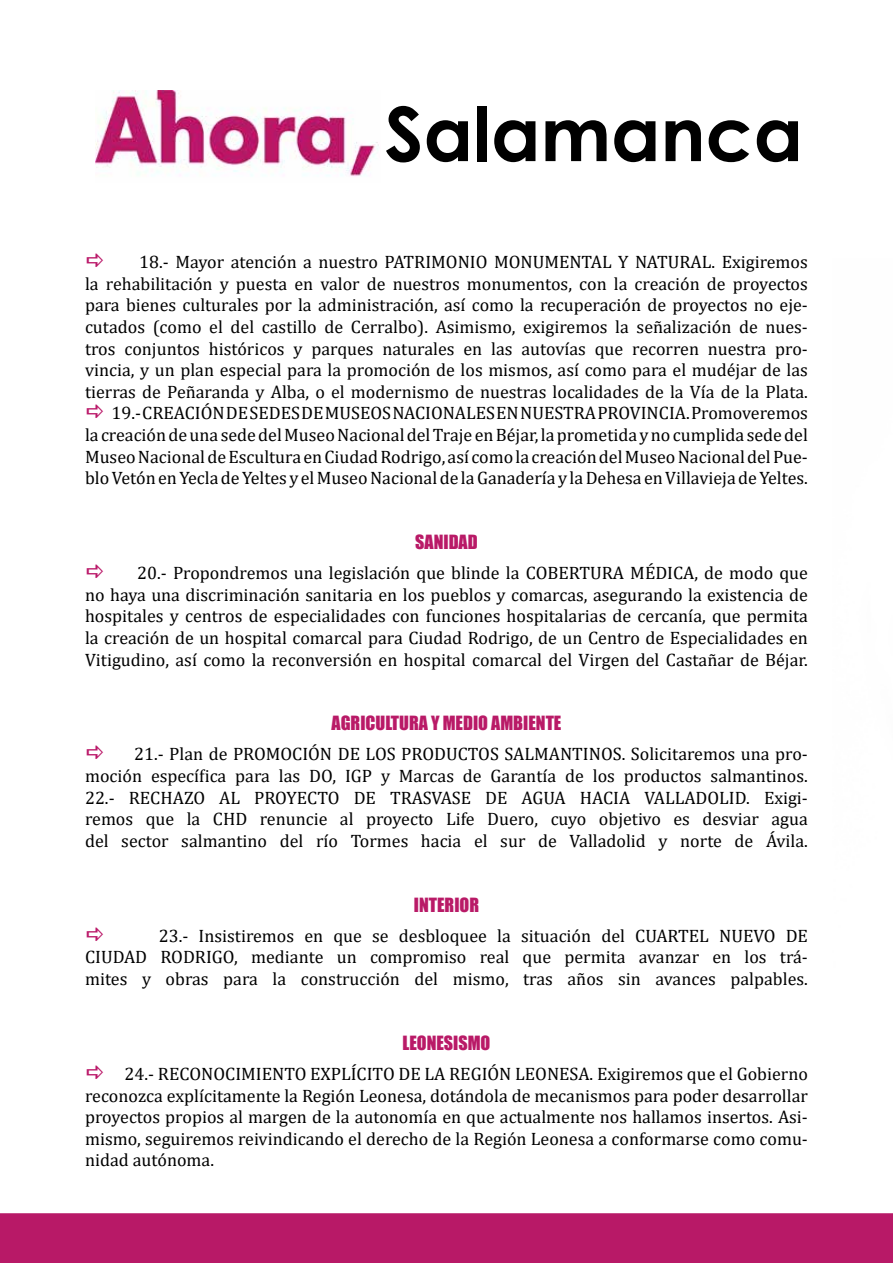
<style>
.page{position:relative;width:893px;height:1263px;background:#fff}
.page>*{position:absolute;margin:0;border:0;box-sizing:border-box;transform-origin:0 0}
.t1{font:700 75px "Century Gothic";color:#000}
.t2{font:18px/21.6px "Cambria";color:#000;text-align:justify}
.t3{font:18px "Impact";color:#b91a67}
</style>
<div class="page">
<div style="left:0;top:1213px;width:893px;height:50px;background:#b81967"></div>
<img style="left:96px;top:90px;width:283px;height:87px">
<h1 class="t1" style="left:384px;top:77px;width:420px">Salamanca</h1>
<p class="t2" style="left:85px;top:251px;width:724px;text-align:right">18.- Mayor atención a nuestro PATRIMONIO MONUMENTAL Y NATURAL. Exigiremos<br>la rehabilitación y puesta en valor de nuestros monumentos, con la creación de proyectos para bienes culturales por la administración, así como la recuperación de proyectos no eje&shy;cutados (como el del castillo de Cerralbo). Asimismo, exigiremos la señalización de nues&shy;tros conjuntos históricos y parques naturales en las autovías que recorren nuestra pro&shy;vincia, y un plan especial para la promoción de los mismos, así como para el mudéjar de las tierras de Peñaranda y Alba, o el modernismo de nuestras localidades de la Vía de la Plata.<br>19.- CREACIÓN DE SEDES DE MUSEOS NACIONALES EN NUESTRA PROVINCIA. Promoveremos<br>la creación de una sede del Museo Nacional del Traje en Béjar, la prometida y no cumplida sede del Museo Nacional de Escultura en Ciudad Rodrigo, así como la creación del Museo Nacional del Pue&shy;blo Vetón en Yecla de Yeltes y el Museo Nacional de la Ganadería y la Dehesa en Villavieja de Yeltes.</p>
<p class="t3" style="left:415px;top:528px;width:64px">SANIDAD</p>
<p class="t2" style="left:85px;top:562px;width:724px;text-indent:52px">20.- Propondremos una legislación que blinde la COBERTURA MÉDICA, de modo que no haya una discriminación sanitaria en los pueblos y comarcas, asegurando la existencia de hospitales y centros de especialidades con funciones hospitalarias de cercanía, que permita la creación de un hospital comarcal para Ciudad Rodrigo, de un Centro de Especialidades en Vitigudino, así como la reconversión en hospital comarcal del Virgen del Castañar de Béjar.</p>
<p class="t3" style="left:332px;top:709px;width:231px">AGRICULTURA Y MEDIO AMBIENTE</p>
<p class="t2" style="left:85px;top:743px;width:724px;text-indent:49px">21.- Plan de PROMOCIÓN DE LOS PRODUCTOS SALMANTINOS. Solicitaremos una pro&shy;moción específica para las DO, IGP y Marcas de Garantía de los productos salmantinos.<br>22.- RECHAZO AL PROYECTO DE TRASVASE DE AGUA HACIA VALLADOLID. Exigi&shy;remos que la CHD renuncie al proyecto Life Duero, cuyo objetivo es desviar agua del sector salmantino del río Tormes hacia el sur de Valladolid y norte de Ávila.</p>
<p class="t3" style="left:414px;top:891px;width:67px">INTERIOR</p>
<p class="t2" style="left:85px;top:925px;width:724px;text-indent:74px">23.- Insistiremos en que se desbloquee la situación del CUARTEL NUEVO DE CIUDAD RODRIGO, mediante un compromiso real que permita avanzar en los trá&shy;mites y obras para la construcción del mismo, tras años sin avances palpables.</p>
<p class="t3" style="left:402px;top:1029px;width:89px">LEONESISMO</p>
<p class="t2" style="left:85px;top:1063px;width:724px;text-indent:40px">24.- RECONOCIMIENTO EXPLÍCITO DE LA REGIÓN LEONESA. Exigiremos que el Gobierno reconozca explícitamente la Región Leonesa, dotándola de mecanismos para poder desarrollar proyectos propios al margen de la autonomía en que actualmente nos hallamos insertos. Asi&shy;mismo, seguiremos reivindicando el derecho de la Región Leonesa a conformarse como comu&shy;nidad autónoma.</p>
</div>
